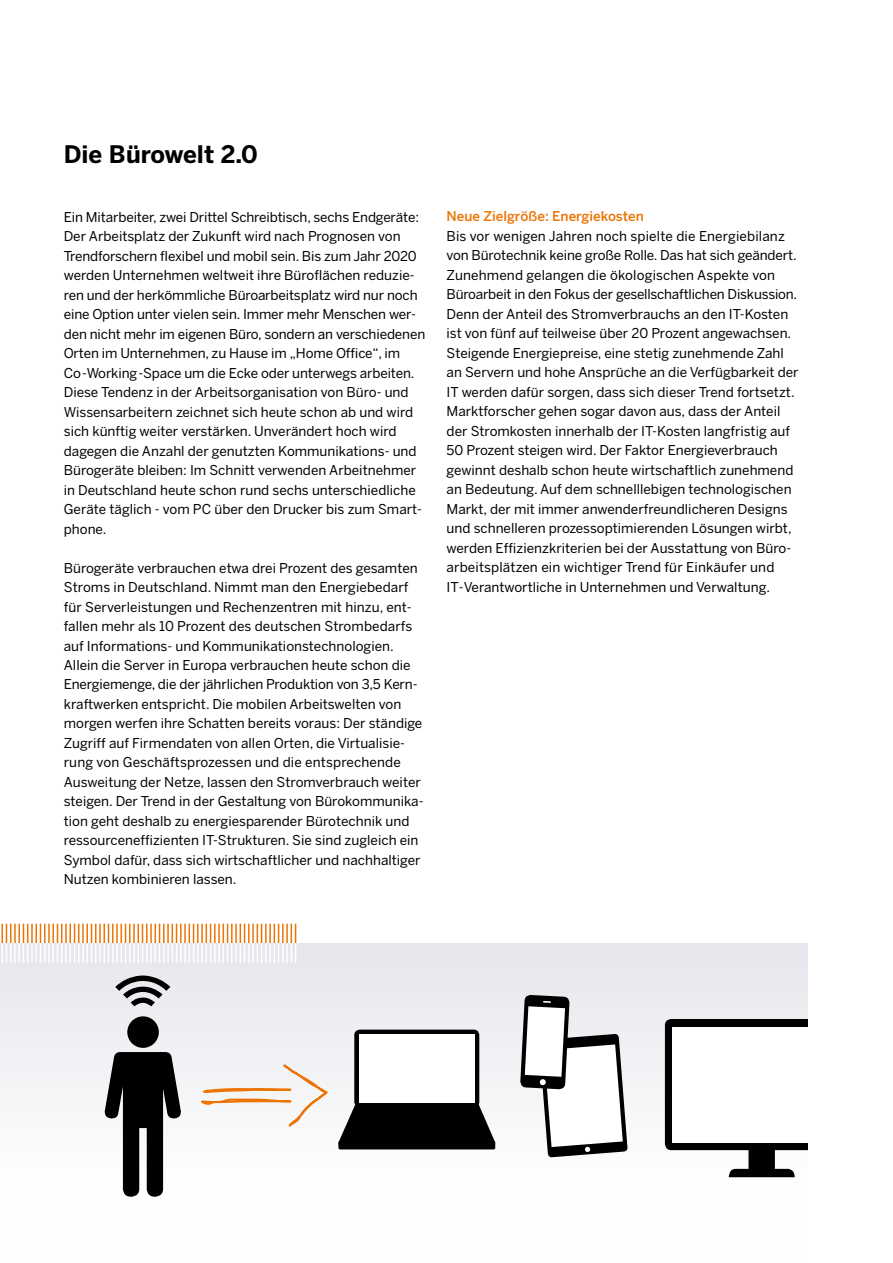
<style>
.page{position:relative;width:893px;height:1263px;background:#fff}
.page>*{position:absolute;margin:0;border:0;box-sizing:border-box;transform-origin:0 0}
.t1{font:700 24px "Benton Sans";color:#000}
.t2{font:13.5px/19.5px "Benton Sans";color:#000}
.t3{font:500 13.5px "Benton Sans";color:#ec7405}
</style>
<div class="page">
<div style="left:0;top:943px;width:808px;height:320px;background:linear-gradient(to bottom,#e6e8ed,#fff)"></div>
<svg style="left:1px;top:924px;width:295px;height:39px"></svg>
<div style="left:127px;top:1016px;width:32px;height:32px;background:#000;border-radius:50%"></div>
<svg style="left:104px;top:1052px;width:78px;height:145px"></svg>
<svg style="left:115px;top:975px;width:55px;height:31px;background:#919294"></svg>
<svg style="left:520px;top:995px;width:108px;height:162px"></svg>
<div style="left:354px;top:1029px;width:125px;height:78px;background:#000;border-radius:6px"></div>
<div style="left:359px;top:1034px;width:116px;height:69px;background:#fff"></div>
<svg style="left:338px;top:1104px;width:157px;height:37px"></svg>
<div style="left:338px;top:1141px;width:157px;height:8px;background:#000;border-radius:2px"></div>
<svg style="left:665px;top:1019px;width:143px;height:158px"></svg>
<svg style="left:199px;top:1062px;width:130px;height:66px"></svg>
<h1 class="t1" style="left:64px;top:140px;width:196px">Die Bürowelt 2.0</h1>
<p class="t2" style="left:64px;top:207px;width:363px">Ein Mitarbeiter, zwei Drittel Schreibtisch, sechs Endgeräte:<br>Der Arbeitsplatz der Zukunft wird nach Prognosen von Trendforschern flexibel und mobil sein. Bis zum Jahr 2020 werden Unternehmen weltweit ihre Büroflächen reduzie&shy;ren und der herkömmliche Büroarbeitsplatz wird nur noch eine Option unter vielen sein. Immer mehr Menschen wer&shy;den nicht mehr im eigenen Büro, sondern an verschiedenen Orten im Unternehmen, zu Hause im „Home Office“, im Co-Working-Space um die Ecke oder unterwegs arbeiten.<br>Diese Tendenz in der Arbeitsorganisation von Büro- und Wissensarbeitern zeichnet sich heute schon ab und wird sich künftig weiter verstärken. Unverändert hoch wird dagegen die Anzahl der genutzten Kommunikations- und Bürogeräte bleiben: Im Schnitt verwenden Arbeitnehmer in Deutschland heute schon rund sechs unterschiedliche Geräte täglich - vom PC über den Drucker bis zum Smart&shy;phone.</p>
<p class="t2" style="left:64px;top:558px;width:361px">Bürogeräte verbrauchen etwa drei Prozent des gesamten Stroms in Deutschland. Nimmt man den Energiebedarf für Serverleistungen und Rechenzentren mit hinzu, ent&shy;fallen mehr als 10 Prozent des deutschen Strombedarfs auf Informations- und Kommunikationstechnologien.<br>Allein die Server in Europa verbrauchen heute schon die Energiemenge, die der jährlichen Produktion von 3,5 Kern&shy;kraftwerken entspricht. Die mobilen Arbeitswelten von morgen werfen ihre Schatten bereits voraus: Der ständige Zugriff auf Firmendaten von allen Orten, die Virtualisie&shy;rung von Geschäftsprozessen und die entsprechende Ausweitung der Netze, lassen den Stromverbrauch weiter steigen. Der Trend in der Gestaltung von Bürokommunika&shy;tion geht deshalb zu energiesparender Bürotechnik und ressourceneffizienten IT-Strukturen. Sie sind zugleich ein Symbol dafür, dass sich wirtschaftlicher und nachhaltiger Nutzen kombinieren lassen.</p>
<p class="t3" style="left:447px;top:208px;width:199px">Neue Zielgröße: Energiekosten</p>
<p class="t2" style="left:447px;top:226px;width:354px">Bis vor wenigen Jahren noch spielte die Energiebilanz von Bürotechnik keine große Rolle. Das hat sich geändert.<br>Zunehmend gelangen die ökologischen Aspekte von Büroarbeit in den Fokus der gesellschaftlichen Diskussion.<br>Denn der Anteil des Stromverbrauchs an den IT-Kosten ist von fünf auf teilweise über 20 Prozent angewachsen.<br>Steigende Energiepreise, eine stetig zunehmende Zahl an Servern und hohe Ansprüche an die Verfügbarkeit der IT werden dafür sorgen, dass sich dieser Trend fortsetzt.<br>Marktforscher gehen sogar davon aus, dass der Anteil der Stromkosten innerhalb der IT-Kosten langfristig auf 50 Prozent steigen wird. Der Faktor Energieverbrauch gewinnt deshalb schon heute wirtschaftlich zunehmend an Bedeutung. Auf dem schnelllebigen technologischen Markt, der mit immer anwenderfreundlicheren Designs und schnelleren prozessoptimierenden Lösungen wirbt, werden Effizienzkriterien bei der Ausstattung von Büro&shy;arbeitsplätzen ein wichtiger Trend für Einkäufer und IT-Verantwortliche in Unternehmen und Verwaltung.</p>
</div>
